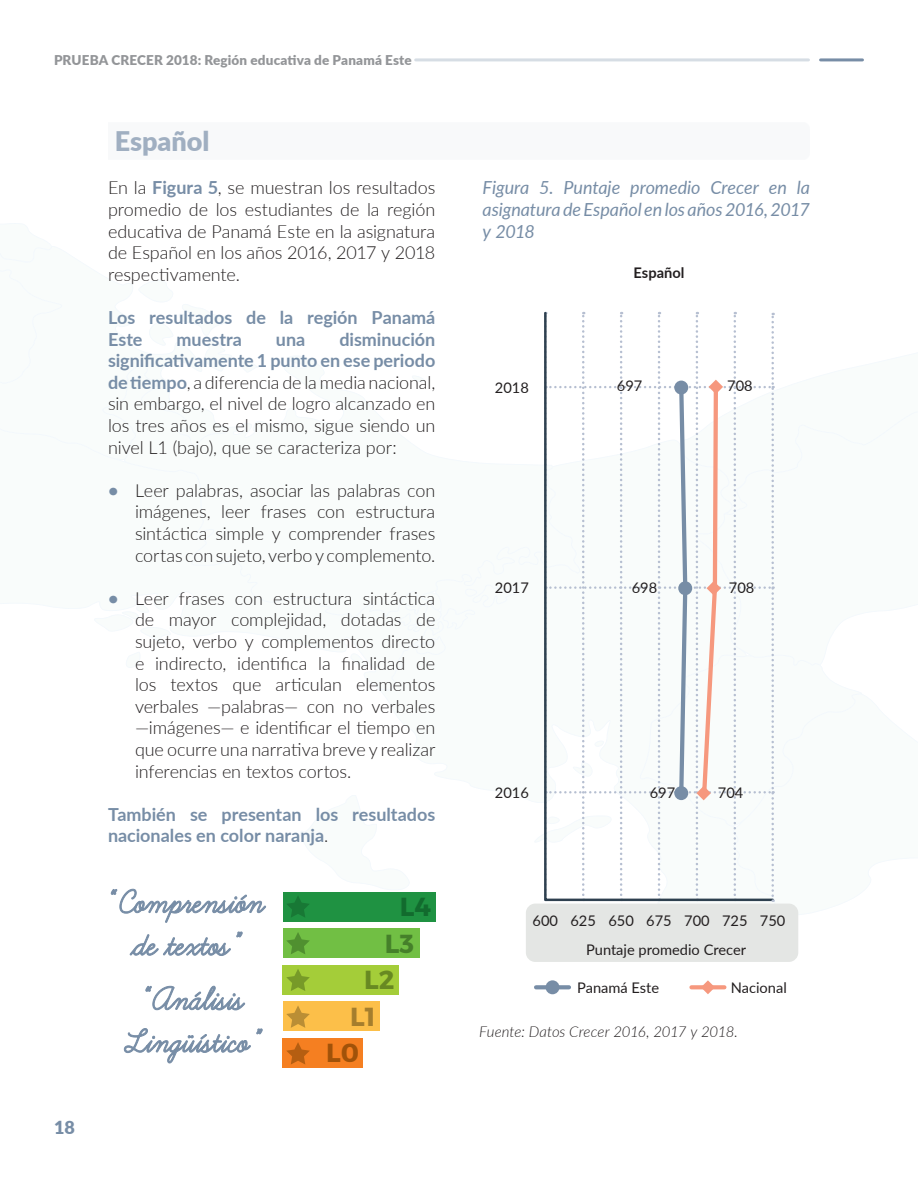
<style>
.page{position:relative;width:918px;height:1188px;background:#fff}
.page>*{position:absolute;margin:0;border:0;box-sizing:border-box;transform-origin:0 0}
.Materias{font:900 27px "Lato";color:#a0afc1}
.t1{font:26.1px "Trueno Bd";color:#126b2e}
.t2{font:26.1px "Trueno Bd";color:#45802a}
.t3{font:26.1px "Trueno Bd";color:#688922}
.t4{font:26.1px "Trueno Bd";color:#a57e2d}
.t5{font:26.1px "Trueno Bd";color:#a15209}
.Cuerpos_de_texto_2_c{font:300 18px/21.6px "Lato";letter-spacing:-.005em;color:#231f20;text-align:justify}
.Cuerpos_de_texto_2_c-2{font:700 18px/21.6px "Lato";color:#778da6}
.Figuras{font:italic 18px/21.6px "Lato";letter-spacing:-.005em;color:#778da6;text-align:justify}
.t6{font:900 18px "Lato";color:#778da6}
.Fuentes_Tablas_figur{font:italic 300 15px "Lato";letter-spacing:-.015em;color:#231f20}
.t7{font:14.7px/29.2px "Lato";color:#231f20}
.t8{font:700 14.7px "Lato";color:#231f20}
.t9{font:900 13.5px "Lato";letter-spacing:.01em;color:#939598}
.s1{font-weight:700;color:#778da6}
.s2{font-weight:300;color:#231f20}
</style>
<div class="page">
<hr style="left:416px;top:58px;width:392px;height:3px;background:#d6dde4">
<hr style="left:821px;top:58px;width:41px;height:3px;background:#778da6">
<svg style="left:399px;top:622px;width:64px;height:33px"></svg>
<svg style="left:120px;top:356px;width:412px;height:266px"></svg>
<svg style="left:64px;top:251px;width:163px;height:209px"></svg>
<svg style="left:138px;top:280px;width:94px;height:92px"></svg>
<svg style="left:238px;top:358px;width:22px;height:16px"></svg>
<svg style="left:94px;top:604px;width:77px;height:39px"></svg>
<svg style="left:412px;top:375px;width:13px;height:7px"></svg>
<div style="left:283px;top:892px;width:152px;height:29px;background:#1f9242"></div>
<div style="left:283px;top:928px;width:137px;height:30px;background:#71bf44"></div>
<div style="left:283px;top:965px;width:116px;height:29px;background:#a4cd39"></div>
<div style="left:283px;top:1002px;width:96px;height:29px;background:#fcbf49"></div>
<div style="left:283px;top:1038px;width:80px;height:30px;background:#f57f21"></div>
<svg style="left:286px;top:1042px;width:24px;height:23px"></svg>
<svg style="left:286px;top:1006px;width:24px;height:22px"></svg>
<svg style="left:286px;top:969px;width:24px;height:22px"></svg>
<svg style="left:286px;top:932px;width:24px;height:22px"></svg>
<svg style="left:287px;top:795px;width:121px;height:122px"></svg>
<svg style="left:111px;top:889px;width:155px;height:34px"></svg>
<svg style="left:130px;top:932px;width:113px;height:24px"></svg>
<svg style="left:146px;top:986px;width:99px;height:24px"></svg>
<svg style="left:124px;top:1028px;width:139px;height:35px"></svg>
<div style="left:526px;top:904px;width:272px;height:58px;background:#e4e6e4;border-radius:9px"></div>
<svg style="left:536px;top:985px;width:33px;height:4px"></svg>
<div style="left:546px;top:980px;width:13px;height:14px;background:#778da6;border-radius:50%"></div>
<svg style="left:691px;top:985px;width:33px;height:4px"></svg>
<svg style="left:701px;top:980px;width:14px;height:14px"></svg>
<svg style="left:534px;top:312px;width:384px;height:603px"></svg>
<p class="t9" style="left:54px;top:50px;width:359px">PRUEBA CRECER 2018: Región educativa de Panamá Este</p>
<p class="Materias" style="left:115px;top:121px;width:96px">Español</p>
<p class="Cuerpos_de_texto_2_c" style="left:108px;top:176px;width:329px">En la <span class="s1">Figura 5</span>, se muestran los resultados promedio de los estudiantes de la región educativa de Panamá Este en la asignatura de Español en los años 2016, 2017 y 2018 respectivamente.</p>
<p class="Cuerpos_de_texto_2_c-2" style="left:108px;top:306px;width:329px">Los resultados de la región Panamá<br>Este</p>
<p class="Cuerpos_de_texto_2_c" style="left:108px;top:328px;width:329px;text-indent:231px"><span class="s1">disminución significativamente 1 punto en ese periodo de tiempo</span>, a diferencia de la media nacional, sin embargo, el nivel de logro alcanzado en los tres años es el mismo, sigue siendo un nivel L1 (bajo), que se caracteriza por:</p>
<p class="Cuerpos_de_texto_2_c" style="left:135px;top:479px;width:302px;text-indent:-27px"><span class="s1">•</span> Leer palabras, asociar las palabras con imágenes, leer frases con estructura sintáctica simple y comprender frases cortas con sujeto, verbo y complemento.</p>
<p class="Cuerpos_de_texto_2_c" style="left:135px;top:587px;width:302px;text-indent:-27px"><span class="s1">•</span> Leer frases con estructura sintáctica de mayor complejidad, dotadas de sujeto, verbo y complementos directo e indirecto, identifica la finalidad de los textos que articulan elementos verbales —palabras— con no verbales —imágenes— e identificar el tiempo en que ocurre una narrativa breve y realizar inferencias en textos cortos.</p>
<p class="Cuerpos_de_texto_2_c-2" style="left:108px;top:803px;width:329px">También se presentan los resultados nacionales en color naranja<span class="s2">.</span></p>
<p class="Cuerpos_de_texto_2_c-2" style="left:177px;top:327px;width:67px">muestra</p>
<p class="Cuerpos_de_texto_2_c-2" style="left:276px;top:327px;width:31px">una</p>
<p class="t6" style="left:54px;top:1114px;width:22px">18</p>
<p class="t1" style="left:400px;top:891px;width:33px">L4</p>
<p class="t2" style="left:385px;top:927px;width:31px">L3</p>
<p class="t3" style="left:364px;top:964px;width:32px">L2</p>
<p class="t4" style="left:350px;top:1000px;width:27px">L1</p>
<p class="t5" style="left:326px;top:1037px;width:34px">L0</p>
<p class="Figuras" style="left:483px;top:176px;width:329px">Figura 5. Puntaje promedio Crecer en la asignatura de Español en los años 2016, 2017 y 2018</p>
<p class="t8" style="left:634px;top:262px;width:52px">Español</p>
<p class="t7" style="left:495px;top:372px;width:35px">2018</p>
<p class="t7" style="left:617px;top:371px;width:27px">697</p>
<p class="t7" style="left:727px;top:371px;width:27px">708</p>
<p class="t7" style="left:495px;top:572px;width:35px">2017</p>
<p class="t7" style="left:632px;top:573px;width:27px">698</p>
<p class="t7" style="left:729px;top:573px;width:27px">708</p>
<p class="t7" style="left:495px;top:777px;width:35px">2016</p>
<p class="t7" style="left:650px;top:777px;width:27px">697</p>
<p class="t7" style="left:718px;top:777px;width:27px">704</p>
<p class="t7" style="left:586px;top:905px;width:201px;text-indent:-54px">600 625 650 675 700 725 750<br>Puntaje promedio Crecer</p>
<p class="t7" style="left:577px;top:972px;width:84px">Panamá Este</p>
<p class="t7" style="left:731px;top:972px;width:57px">Nacional</p>
<p class="Fuentes_Tablas_figur" style="left:479px;top:1021px;width:260px">Fuente: Datos Crecer 2016, 2017 y 2018.</p>
</div>
